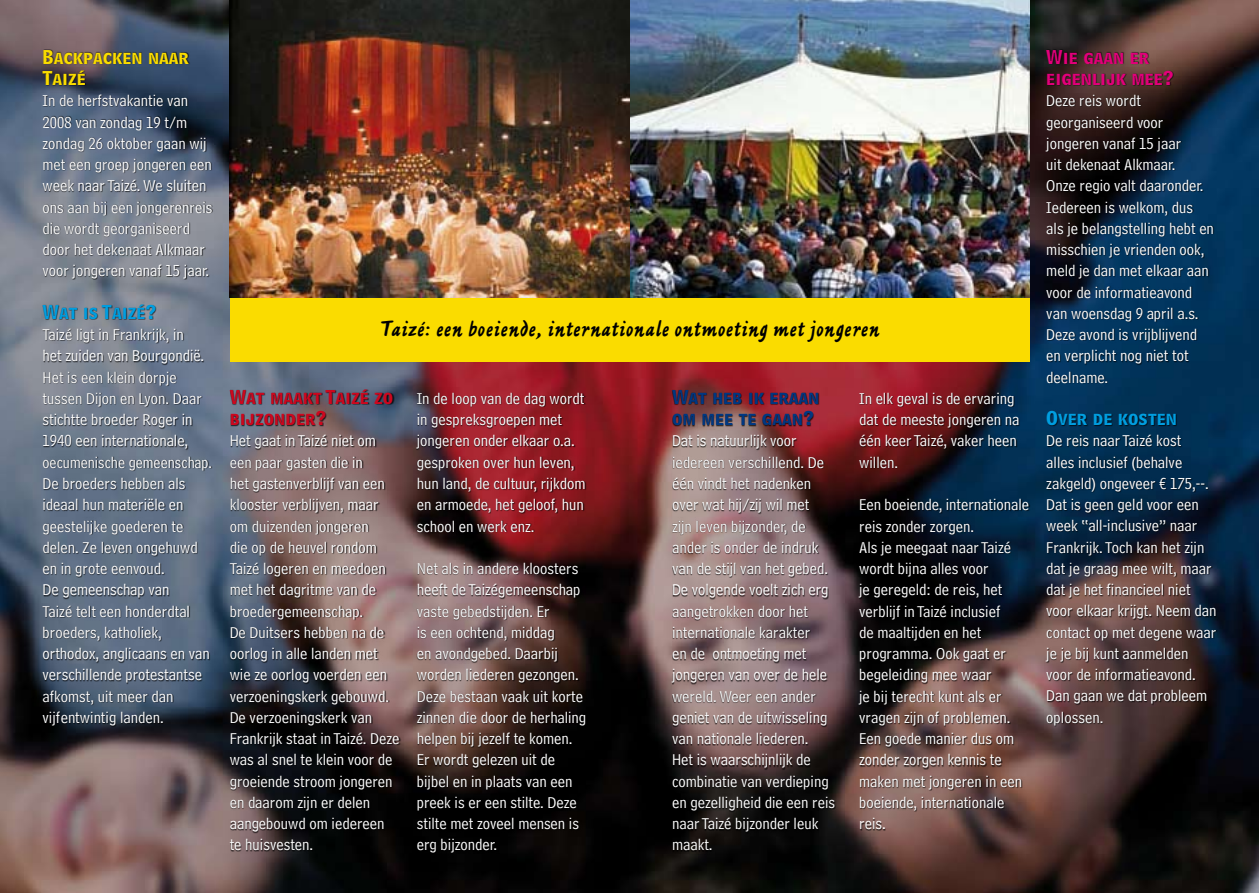
<style>
.page{position:relative;width:1259px;height:893px;background:#fff}
.page>*{position:absolute;margin:0;border:0;box-sizing:border-box;transform-origin:0 0}
.t1{font:24px "Ashley Script MT Std";color:#000}
.t2{font:16.5px/21.3px "Bell Centennial Std Address";color:#fff}
.t3{font:16.5px/21.3px "Bell Centennial Std Bd Listing";color:#cd071e}
.t4{font:16.5px/21.3px "Bell Centennial Std Bd Listing";color:#003882}
.t5{font:16.5px "Bell Centennial Std Bd Listing";color:#009ee0}
.t6{font:16.5px/21.3px "Bell Centennial Std Bd Listing";color:#e2007a}
.t7{font:16.5px/21.3px "Bell Centennial Std Bd Listing";color:#fadc00}
</style>
<div class="page">
<img style="left:0;top:0;width:1259px;height:893px">
<div style="left:43px;top:50px;width:192px;height:715px;background:#000;opacity:.75"></div>
<div style="left:230px;top:389px;width:194px;height:504px;background:#000;opacity:.75"></div>
<div style="left:417px;top:393px;width:192px;height:500px;background:#000;opacity:.75"></div>
<div style="left:671px;top:389px;width:186px;height:504px;background:#000;opacity:.75"></div>
<div style="left:859px;top:393px;width:192px;height:500px;background:#000;opacity:.75"></div>
<div style="left:1046px;top:49px;width:194px;height:825px;background:#000;opacity:.75"></div>
<div style="left:230px;top:298px;width:799px;height:63px;background:#fadc00"></div>
<img style="left:230px;top:0;width:799px;height:298px">
<p class="t7" style="left:43px;top:47px;width:148px">Backpacken naar<br>Taizé</p>
<p class="t2" style="left:43px;top:90px;width:171px">In de herfstvakantie van<br>2008 van zondag 19 t/m zondag 26 oktober gaan wij met een groep jongeren een week naar Taizé. We sluiten ons aan bij een jongerenreis die wordt georganiseerd door het dekenaat Alkmaar voor jongeren vanaf 15 jaar.</p>
<p class="t5" style="left:43px;top:300px;width:115px">Wat is Taizé?</p>
<p class="t2" style="left:43px;top:324px;width:171px">Taizé ligt in Frankrijk, in<br>het zuiden van Bourgondië.<br>Het is een klein dorpje tussen Dijon en Lyon. Daar stichtte broeder Roger in<br>1940 een internationale, oecumenische gemeenschap.<br>De broeders hebben als ideaal hun materiële en geestelijke goederen te delen. Ze leven ongehuwd en in grote eenvoud.<br>De gemeenschap van<br>Taizé telt een honderdtal broeders, katholiek, orthodox, anglicaans en van verschillende protestantse afkomst, uit meer dan vijfentwintig landen.</p>
<h1 class="t1" style="left:379px;top:315px;width:502px">Taizé: een boeiende, internationale ontmoeting met jongeren</h1>
<p class="t3" style="left:230px;top:387px;width:165px">Wat maakt Taizé zo bijzonder?</p>
<p class="t2" style="left:230px;top:430px;width:171px">Het gaat in Taizé niet om een paar gasten die in<br>het gastenverblijf van een klooster verblijven, maar om duizenden jongeren<br>die op de heuvel rondom<br>Taizé logeren en meedoen met het dagritme van de broedergemeenschap.<br>De Duitsers hebben na de oorlog in alle landen met wie ze oorlog voerden een verzoeningskerk gebouwd.<br>De verzoeningskerk van<br>Frankrijk staat in Taizé. Deze was al snel te klein voor de groeiende stroom jongeren en daarom zijn er delen aangebouwd om iedereen te huisvesten.</p>
<p class="t2" style="left:417px;top:388px;width:170px">In de loop van de dag wordt in gespreksgroepen met jongeren onder elkaar o.a. gesproken over hun leven, hun land, de cultuur, rijkdom en armoede, het geloof, hun school en werk enz.</p>
<p class="t2" style="left:417px;top:558px;width:171px">Net als in andere kloosters heeft de Taizégemeenschap vaste gebedstijden. Er<br>is een ochtend, middag<br>en avondgebed. Daarbij worden liederen gezongen.<br>Deze bestaan vaak uit korte zinnen die door de herhaling helpen bij jezelf te komen.<br>Er wordt gelezen uit de bijbel en in plaats van een preek is er een stilte. Deze stilte met zoveel mensen is erg bijzonder.</p>
<p class="t4" style="left:672px;top:387px;width:149px">Wat heb ik eraan om mee te gaan?</p>
<p class="t2" style="left:672px;top:430px;width:165px">Dat is natuurlijk voor iedereen verschillend. De één vindt het nadenken over wat hij/zij wil met<br>zijn leven bijzonder, de ander is onder de indruk van de stijl van het gebed.<br>De volgende voelt zich erg aangetrokken door het internationale karakter<br>en de ontmoeting met jongeren van over de hele wereld. Weer een ander geniet van de uitwisseling van nationale liederen.<br>Het is waarschijnlijk de combinatie van verdieping en gezelligheid die een reis naar Taizé bijzonder leuk maakt.</p>
<p class="t2" style="left:859px;top:388px;width:162px">In elk geval is de ervaring dat de meeste jongeren na één keer Taizé, vaker heen willen.</p>
<p class="t2" style="left:859px;top:494px;width:172px">Een boeiende, internationale reis zonder zorgen.<br>Als je meegaat naar Taizé wordt bijna alles voor<br>je geregeld: de reis, het verblijf in Taizé inclusief<br>de maaltijden en het programma. Ook gaat er begeleiding mee waar<br>je bij terecht kunt als er vragen zijn of problemen.<br>Een goede manier dus om zonder zorgen kennis te maken met jongeren in een boeiende, internationale reis.</p>
<p class="t6" style="left:1046px;top:47px;width:129px">Wie gaan er eigenlijk mee?</p>
<p class="t2" style="left:1046px;top:90px;width:169px">Deze reis wordt georganiseerd voor jongeren vanaf 15 jaar<br>uit dekenaat Alkmaar.<br>Onze regio valt daaronder.<br>Iedereen is welkom, dus als je belangstelling hebt en misschien je vrienden ook, meld je dan met elkaar aan voor de informatieavond van woensdag 9 april a.s.<br>Deze avond is vrijblijvend en verplicht nog niet tot deelname.</p>
<p class="t5" style="left:1046px;top:407px;width:132px">Over de kosten</p>
<p class="t2" style="left:1046px;top:430px;width:172px">De reis naar Taizé kost<br>alles inclusief (behalve zakgeld) ongeveer € 175,--.<br>Dat is geen geld voor een week “all-inclusive” naar<br>Frankrijk. Toch kan het zijn dat je graag mee wilt, maar dat je het financieel niet voor elkaar krijgt. Neem dan contact op met degene waar je je bij kunt aanmelden voor de informatieavond.<br>Dan gaan we dat probleem oplossen.</p>
</div>
